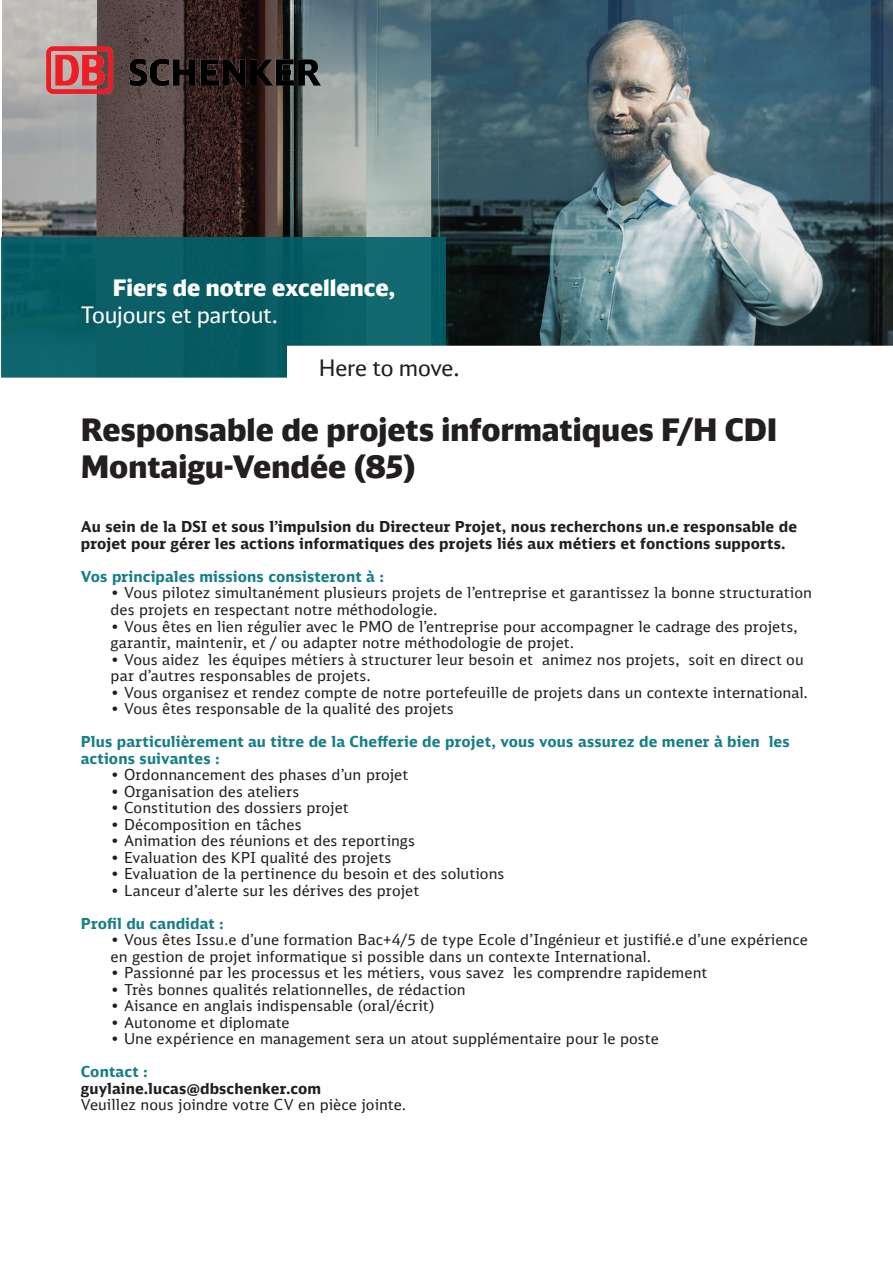
<style>
.page{position:relative;width:893px;height:1263px;background:#fff}
.page>*{position:absolute;margin:0;border:0;box-sizing:border-box;transform-origin:0 0}
.t1{font:900 30.75px/36.9px "DB Head";color:#231f20}
.t2{font:900 22.5px "DB Head";letter-spacing:.005em;color:#fff}
.t3{font:22.5px "DB Head";letter-spacing:-.01em;color:#fff}
.t4{font:22.5px "DB Head";letter-spacing:-.005em;color:#231f20}
.t5{font:15px/16.5px "DB Sans";letter-spacing:.005em;color:#231f20}
.t6{font:700 15px/16.5px "DB Sans";letter-spacing:.01em;color:#231f20}
.t7{font:700 15px/16.5px "DB Sans";letter-spacing:.01em;color:#187f87}
</style>
<div class="page">
<img style="left:2px;top:0;width:891px;height:346px">
<div style="left:1px;top:237px;width:445px;height:141px;background:#0a5f66"></div>
<svg style="left:1px;top:346px;width:445px;height:32px"></svg>
<img style="left:47px;top:47px;width:274px;height:46px">
<h2 class="t2" style="left:113px;top:273px;width:284px">Fiers de notre excellence,</h2>
<h2 class="t3" style="left:81px;top:301px;width:199px">Toujours et partout.</h2>
<h2 class="t4" style="left:319px;top:354px;width:142px">Here to move.</h2>
<h1 class="t1" style="left:81px;top:411px;width:698px">Responsable de projets informatiques F/H CDI<br>Montaigu-Vendée (85)</h1>
<p class="t6" style="left:81px;top:518px;width:718px">Au sein de la DSI et sous l’impulsion du Directeur Projet, nous recherchons un.e responsable de projet pour gérer les actions informatiques des projets liés aux métiers et fonctions supports.</p>
<p class="t7" style="left:81px;top:568px;width:305px">Vos principales missions consisteront à :</p>
<p class="t5" style="left:111px;top:585px;width:703px">• Vous pilotez simultanément plusieurs projets de l’entreprise et garantissez la bonne structuration des projets en respectant notre méthodologie.</p>
<p class="t5" style="left:111px;top:618px;width:689px">• Vous êtes en lien régulier avec le PMO de l’entreprise pour accompagner le cadrage des projets, garantir, maintenir, et / ou adapter notre méthodologie de projet.</p>
<p class="t5" style="left:111px;top:651px;width:695px">• Vous aidez les équipes métiers à structurer leur besoin et animez nos projets, soit en direct ou par d’autres responsables de projets.</p>
<p class="t5" style="left:111px;top:684px;width:699px">• Vous organisez et rendez compte de notre portefeuille de projets dans un contexte international.</p>
<p class="t5" style="left:111px;top:700px;width:345px">• Vous êtes responsable de la qualité des projets</p>
<p class="t7" style="left:81px;top:733px;width:711px">Plus particulièrement au titre de la Chefferie de projet, vous vous assurez de mener à bien les actions suivantes :</p>
<p class="t5" style="left:111px;top:766px;width:299px">• Ordonnancement des phases d’un projet</p>
<p class="t5" style="left:111px;top:783px;width:190px">• Organisation des ateliers</p>
<p class="t5" style="left:111px;top:799px;width:240px">• Constitution des dossiers projet</p>
<p class="t5" style="left:111px;top:816px;width:192px">• Décomposition en tâches</p>
<p class="t5" style="left:111px;top:832px;width:306px">• Animation des réunions et des reportings</p>
<p class="t5" style="left:111px;top:849px;width:282px">• Evaluation des KPI qualité des projets</p>
<p class="t5" style="left:111px;top:865px;width:395px">• Evaluation de la pertinence du besoin et des solutions</p>
<p class="t5" style="left:111px;top:882px;width:310px">• Lanceur d’alerte sur les dérives des projet</p>
<p class="t7" style="left:81px;top:914px;width:144px">Profil du candidat :</p>
<p class="t5" style="left:111px;top:931px;width:699px">• Vous êtes Issu.e d’une formation Bac+4/5 de type Ecole d’Ingénieur et justifié.e d’une expérience en gestion de projet informatique si possible dans un contexte International.</p>
<p class="t5" style="left:111px;top:964px;width:598px">• Passionné par les processus et les métiers, vous savez les comprendre rapidement</p>
<p class="t5" style="left:111px;top:981px;width:357px">• Très bonnes qualités relationnelles, de rédaction</p>
<p class="t5" style="left:111px;top:997px;width:326px">• Aisance en anglais indispensable (oral/écrit)</p>
<p class="t5" style="left:111px;top:1014px;width:181px">• Autonome et diplomate</p>
<p class="t5" style="left:111px;top:1030px;width:550px">• Une expérience en management sera un atout supplémentaire pour le poste</p>
<p class="t7" style="left:81px;top:1063px;width:68px">Contact :</p>
<p class="t6" style="left:81px;top:1079px;width:242px">guylaine.lucas@dbschenker.com</p>
<p class="t5" style="left:81px;top:1096px;width:327px">Veuillez nous joindre votre CV en pièce jointe.</p>
</div>
